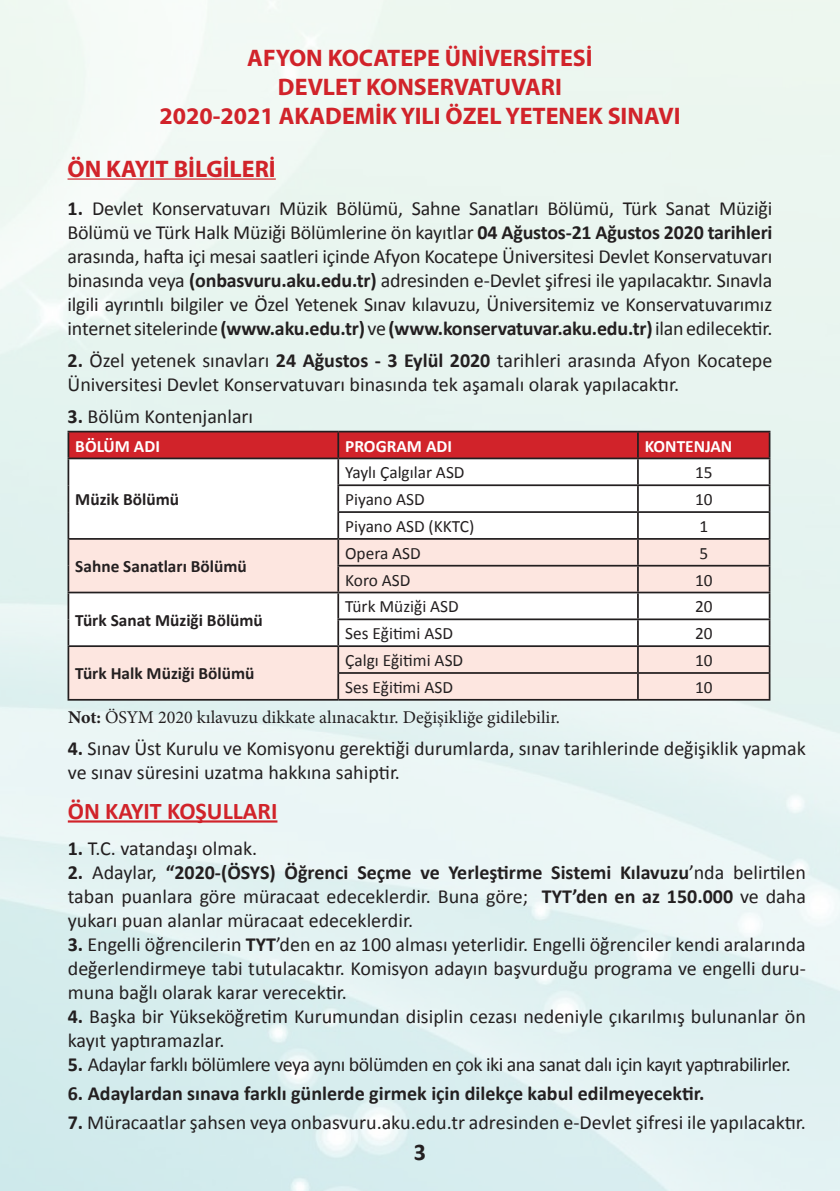
<style>
.page{position:relative;width:840px;height:1191px;background:#fff}
.page>*{position:absolute;margin:0;border:0;box-sizing:border-box;transform-origin:0 0}
.t1{font:700 24px "Myriad Pro";color:#d1232a}
.t2{font:700 24px "Calibri";color:#d1232a}
.t3{font:700 24px "Calibri";color:#231f20}
.t4{font:20px/24px "Calibri";color:#231f20;text-align:justify}
.t5{font:20px "Calibri";letter-spacing:-.025em;color:#231f20}
.t6{font:700 20px "Calibri";color:#231f20}
.t7{font:18px "Minion Pro";color:#231f20}
.t8{font:17.2px "Calibri";color:#231f20}
.t9{font:700 17.2px "Calibri";color:#231f20}
.t10{font:700 17.2px "Calibri";color:#fff}
.s1{font-weight:700}
</style>
<div class="page">
<img style="left:0;top:0;width:839px;height:1191px">
<hr style="left:67px;top:178px;width:209px;height:2px;background:#d1232a">
<div style="left:69px;top:432px;width:699px;height:25px;background:#d1232a"></div>
<svg style="left:69px;top:459px;width:699px;height:186px"></svg>
<div style="left:69px;top:540px;width:699px;height:51px;background:#fde6e0"></div>
<div style="left:69px;top:647px;width:699px;height:52px;background:#fde6e0"></div>
<hr style="left:67px;top:431px;width:271px;height:1px;background:#231f20">
<hr style="left:67px;top:432px;width:2px;height:25px;background:#231f20">
<hr style="left:338px;top:431px;width:299px;height:1px;background:#231f20">
<hr style="left:337px;top:432px;width:2px;height:25px;background:#231f20">
<hr style="left:637px;top:431px;width:133px;height:1px;background:#231f20">
<hr style="left:636px;top:432px;width:2px;height:25px;background:#231f20">
<hr style="left:768px;top:432px;width:2px;height:25px;background:#231f20">
<hr style="left:67px;top:457px;width:271px;height:2px;background:#231f20">
<hr style="left:67px;top:459px;width:2px;height:26px;background:#231f20">
<hr style="left:338px;top:457px;width:299px;height:2px;background:#231f20">
<hr style="left:337px;top:459px;width:2px;height:25px;background:#231f20">
<hr style="left:637px;top:457px;width:133px;height:2px;background:#231f20">
<hr style="left:636px;top:459px;width:2px;height:25px;background:#231f20">
<hr style="left:768px;top:459px;width:2px;height:25px;background:#231f20">
<hr style="left:67px;top:485px;width:2px;height:27px;background:#231f20">
<hr style="left:337px;top:484px;width:300px;height:2px;background:#231f20">
<hr style="left:337px;top:486px;width:2px;height:25px;background:#231f20">
<hr style="left:637px;top:484px;width:133px;height:2px;background:#231f20">
<hr style="left:636px;top:486px;width:2px;height:25px;background:#231f20">
<hr style="left:768px;top:486px;width:2px;height:25px;background:#231f20">
<hr style="left:67px;top:512px;width:2px;height:26px;background:#231f20">
<hr style="left:337px;top:511px;width:300px;height:2px;background:#231f20">
<hr style="left:337px;top:513px;width:2px;height:25px;background:#231f20">
<hr style="left:637px;top:511px;width:133px;height:2px;background:#231f20">
<hr style="left:636px;top:513px;width:2px;height:25px;background:#231f20">
<hr style="left:768px;top:513px;width:2px;height:25px;background:#231f20">
<hr style="left:67px;top:538px;width:271px;height:2px;background:#231f20">
<hr style="left:67px;top:540px;width:2px;height:25px;background:#231f20">
<hr style="left:338px;top:538px;width:299px;height:2px;background:#231f20">
<hr style="left:337px;top:540px;width:2px;height:25px;background:#231f20">
<hr style="left:637px;top:538px;width:133px;height:2px;background:#231f20">
<hr style="left:636px;top:540px;width:2px;height:25px;background:#231f20">
<hr style="left:768px;top:540px;width:2px;height:25px;background:#231f20">
<hr style="left:67px;top:565px;width:2px;height:26px;background:#231f20">
<hr style="left:337px;top:565px;width:300px;height:1px;background:#231f20">
<hr style="left:337px;top:566px;width:2px;height:25px;background:#231f20">
<hr style="left:637px;top:565px;width:133px;height:1px;background:#231f20">
<hr style="left:636px;top:566px;width:2px;height:25px;background:#231f20">
<hr style="left:768px;top:566px;width:2px;height:25px;background:#231f20">
<hr style="left:67px;top:591px;width:271px;height:2px;background:#231f20">
<hr style="left:67px;top:593px;width:2px;height:26px;background:#231f20">
<hr style="left:338px;top:591px;width:299px;height:2px;background:#231f20">
<hr style="left:337px;top:593px;width:2px;height:25px;background:#231f20">
<hr style="left:637px;top:591px;width:133px;height:2px;background:#231f20">
<hr style="left:636px;top:593px;width:2px;height:25px;background:#231f20">
<hr style="left:768px;top:593px;width:2px;height:25px;background:#231f20">
<hr style="left:67px;top:619px;width:2px;height:26px;background:#231f20">
<hr style="left:337px;top:618px;width:300px;height:2px;background:#231f20">
<hr style="left:337px;top:620px;width:2px;height:25px;background:#231f20">
<hr style="left:637px;top:618px;width:133px;height:2px;background:#231f20">
<hr style="left:636px;top:620px;width:2px;height:25px;background:#231f20">
<hr style="left:768px;top:620px;width:2px;height:25px;background:#231f20">
<hr style="left:67px;top:645px;width:271px;height:2px;background:#231f20">
<hr style="left:67px;top:647px;width:2px;height:26px;background:#231f20">
<hr style="left:67px;top:673px;width:2px;height:26px;background:#231f20">
<hr style="left:67px;top:699px;width:271px;height:1px;background:#231f20">
<hr style="left:338px;top:645px;width:299px;height:2px;background:#231f20">
<hr style="left:337px;top:647px;width:2px;height:25px;background:#231f20">
<hr style="left:337px;top:672px;width:300px;height:2px;background:#231f20">
<hr style="left:337px;top:674px;width:2px;height:25px;background:#231f20">
<hr style="left:338px;top:699px;width:299px;height:1px;background:#231f20">
<hr style="left:637px;top:645px;width:133px;height:2px;background:#231f20">
<hr style="left:636px;top:647px;width:2px;height:25px;background:#231f20">
<hr style="left:768px;top:647px;width:2px;height:25px;background:#231f20">
<hr style="left:637px;top:672px;width:133px;height:2px;background:#231f20">
<hr style="left:636px;top:674px;width:2px;height:25px;background:#231f20">
<hr style="left:768px;top:674px;width:2px;height:25px;background:#231f20">
<hr style="left:637px;top:699px;width:133px;height:1px;background:#231f20">
<hr style="left:68px;top:820px;width:209px;height:2px;background:#d1232a">
<p class="t1" style="left:247px;top:42px;width:346px">AFYON KOCATEPE ÜNİVERSİTESİ</p>
<p class="t1" style="left:278px;top:71px;width:285px">DEVLET KONSERVATUVARI</p>
<p class="t1" style="left:159px;top:100px;width:522px">2020-2021 AKADEMİK YILI ÖZEL YETENEK SINAVI</p>
<p class="t1" style="left:67px;top:153px;width:210px">ÖN KAYIT BİLGİLERİ</p>
<p class="t4" style="left:67px;top:196px;width:706px"><span class="s1">1.</span> Devlet Konservatuvarı Müzik Bölümü, Sahne Sanatları Bölümü, Türk Sanat Müziği Bölümü ve Türk Halk Müziği Bölümlerine ön kayıtlar <span class="s1">04 Ağustos-21 Ağustos 2020 tarihleri </span>arasında, hafta içi mesai saatleri içinde Afyon Kocatepe Üniversitesi Devlet Konservatuvarı binasında veya <span class="s1">(onbasvuru.aku.edu.tr)</span> adresinden e-Devlet şifresi ile yapılacaktır. Sınavla ilgili ayrıntılı bilgiler ve Özel Yetenek Sınav kılavuzu, Üniversitemiz ve Konservatuvarımız internet sitelerinde <span class="s1">(www.aku.edu.tr)</span> ve <span class="s1">(www.konservatuvar.aku.edu.tr)</span> ilan edilecektir.</p>
<p class="t4" style="left:67px;top:348px;width:706px"><span class="s1">2.</span> Özel yetenek sınavları <span class="s1">24 Ağustos - 3 Eylül 2020</span> tarihleri arasında Afyon Kocatepe<br>Üniversitesi Devlet Konservatuvarı binasında tek aşamalı olarak yapılacaktır.</p>
<p class="t4" style="left:67px;top:404px;width:187px"><span class="s1">3.</span> Bölüm Kontenjanları</p>
<p class="t10" style="left:75px;top:435px;width:86px">BÖLÜM ADI</p>
<p class="t10" style="left:345px;top:435px;width:108px">PROGRAM ADI</p>
<p class="t10" style="left:644px;top:435px;width:89px">KONTENJAN</p>
<p class="t9" style="left:75px;top:488px;width:105px">Müzik Bölümü</p>
<p class="t9" style="left:75px;top:555px;width:173px">Sahne Sanatları Bölümü</p>
<p class="t9" style="left:75px;top:609px;width:189px">Türk Sanat Müziği Bölümü</p>
<p class="t9" style="left:75px;top:663px;width:181px">Türk Halk Müziği Bölümü</p>
<p class="t8" style="left:345px;top:462px;width:121px">Yaylı Çalgılar ASD</p>
<p class="t8" style="left:694px;top:462px;width:19px">15</p>
<p class="t8" style="left:345px;top:488px;width:81px">Piyano ASD</p>
<p class="t8" style="left:694px;top:488px;width:19px">10</p>
<p class="t8" style="left:345px;top:515px;width:131px">Piyano ASD (KKTC)</p>
<p class="t8" style="left:699px;top:515px;width:10px">1</p>
<p class="t8" style="left:345px;top:542px;width:77px">Opera ASD</p>
<p class="t8" style="left:699px;top:542px;width:10px">5</p>
<p class="t8" style="left:345px;top:569px;width:67px">Koro ASD</p>
<p class="t8" style="left:694px;top:569px;width:19px">10</p>
<p class="t8" style="left:345px;top:596px;width:115px">Türk Müziği ASD</p>
<p class="t8" style="left:694px;top:596px;width:19px">20</p>
<p class="t8" style="left:345px;top:622px;width:109px">Ses Eğitimi ASD</p>
<p class="t8" style="left:694px;top:622px;width:19px">20</p>
<p class="t8" style="left:345px;top:649px;width:119px">Çalgı Eğitimi ASD</p>
<p class="t8" style="left:694px;top:649px;width:19px">10</p>
<p class="t8" style="left:345px;top:676px;width:109px">Ses Eğitimi ASD</p>
<p class="t8" style="left:694px;top:676px;width:19px">10</p>
<p class="t7" style="left:68px;top:704px;width:493px"><span class="s1">Not:</span> ÖSYM 2020 kılavuzu dikkate alınacaktır. Değişikliğe gidilebilir.</p>
<p class="t4" style="left:68px;top:736px;width:739px"><span class="s1">4.</span> Sınav Üst Kurulu ve Komisyonu gerektiği durumlarda, sınav tarihlerinde değişiklik yapmak ve sınav süresini uzatma hakkına sahiptir.</p>
<p class="t2" style="left:68px;top:796px;width:211px">ÖN KAYIT KOŞULLARI</p>
<p class="t4" style="left:68px;top:837px;width:191px"><span class="s1">1.</span> T.C. vatandaşı olmak.</p>
<p class="t4" style="left:68px;top:861px;width:739px"><span class="s1">2.</span> Adaylar, <span class="s1">“2020-(ÖSYS) Öğrenci Seçme ve Yerleştirme Sistemi Kılavuzu</span>’nda belirtilen taban puanlara göre müracaat edeceklerdir. Buna göre; <span class="s1">TYT’den en az 150.000</span> ve daha yukarı puan alanlar müracaat edeceklerdir.</p>
<p class="t4" style="left:68px;top:933px;width:739px"><span class="s1">3.</span> Engelli öğrencilerin <span class="s1">TYT</span>’den en az 100 alması yeterlidir. Engelli öğrenciler kendi aralarında değerlendirmeye tabi tutulacaktır. Komisyon adayın başvurduğu programa ve engelli duru&shy;muna bağlı olarak karar verecektir.</p>
<p class="t4" style="left:68px;top:1005px;width:739px"><span class="s1">4.</span> Başka bir Yükseköğretim Kurumundan disiplin cezası nedeniyle çıkarılmış bulunanlar ön kayıt yaptıramazlar.</p>
<p class="t5" style="left:68px;top:1052px;width:724px"><span class="s1">5.</span> Adaylar farklı bölümlere veya aynı bölümden en çok iki ana sanat dalı için kayıt yaptırabilirler.</p>
<p class="t6" style="left:68px;top:1080px;width:637px">6. Adaylardan sınava farklı günlerde girmek için dilekçe kabul edilmeyecektir.</p>
<p class="t4" style="left:68px;top:1110px;width:739px"><span class="s1">7.</span> Müracaatlar şahsen veya onbasvuru.aku.edu.tr adresinden e-Devlet şifresi ile yapılacaktır.</p>
<p class="t3" style="left:413px;top:1136px;width:14px">3</p>
</div>
